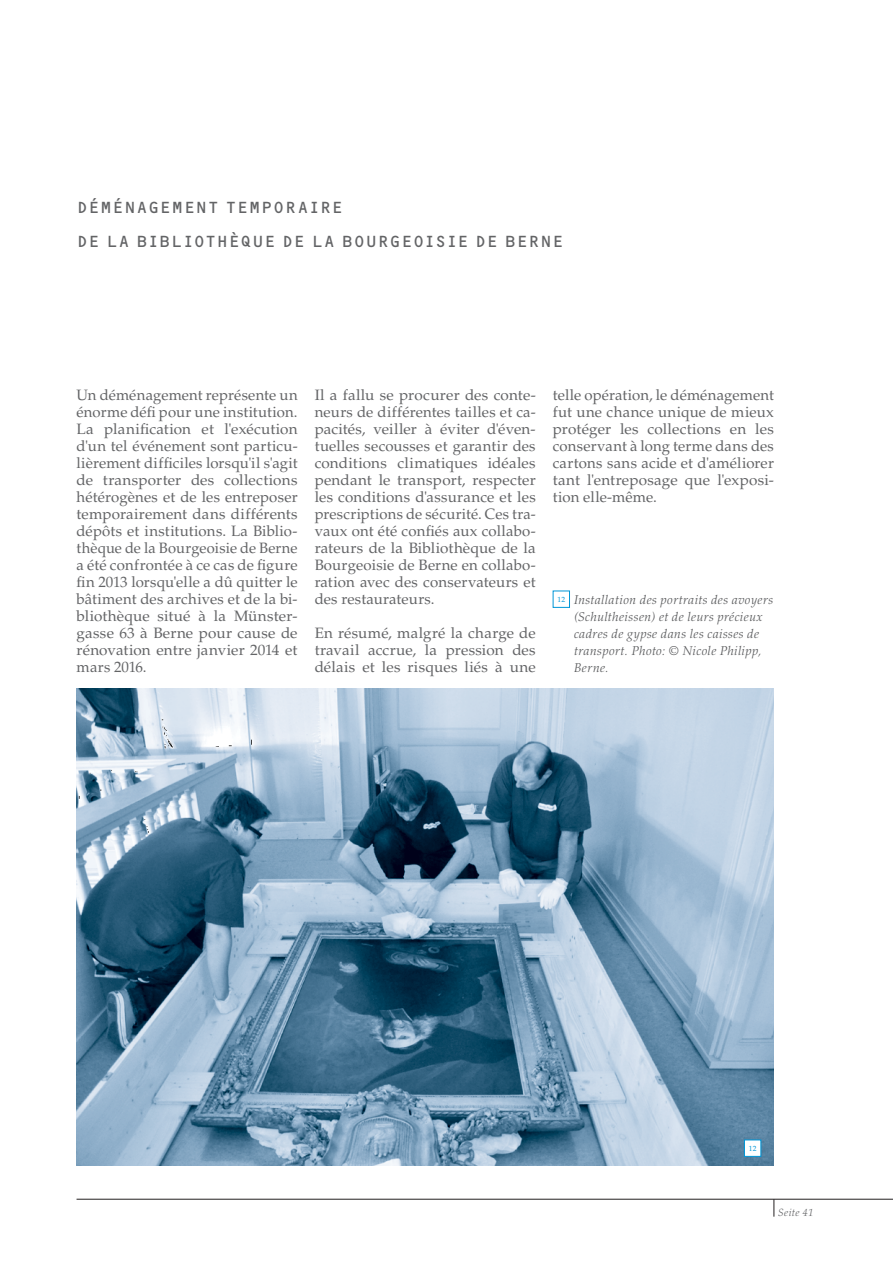
<style>
.page{position:relative;width:893px;height:1263px;background:#fff}
.page>*{position:absolute;margin:0;border:0;box-sizing:border-box;transform-origin:0 0}
.t1{font:16.5px/34px "OCRB Std";color:#636466}
.t2{font:15px/17px "Palatino LT Std";letter-spacing:.01em;color:#636466;text-align:justify}
.t3{font:italic 300 12.75px/17px "Palatino LT Std";letter-spacing:.04em;color:#58595b}
.t4{font:italic 300 10.5px "Palatino LT Std";letter-spacing:.045em;color:#636466}
.t5{font:7.5px "Palatino LT Std";color:#0096d7}
</style>
<div class="page">
<hr style="left:77px;top:1199px;width:816px;height:1px;background:#231f20">
<svg style="left:774px;top:1199px;width:1px;height:17px"></svg>
<img style="left:77px;top:689px;width:697px;height:476px">
<svg style="left:744px;top:1139px;width:17px;height:18px"></svg>
<svg style="left:552px;top:590px;width:18px;height:18px"></svg>
<p class="t1" style="left:77px;top:190px;width:489px">DÉMÉNAGEMENT TEMPORAIRE<br>DE LA BIBLIOTHÈQUE DE LA BOURGEOISIE DE BERNE</p>
<p class="t2" style="left:77px;top:388px;width:223px">Un déménagement représente un énorme défi pour une institution.<br>La planification et l'exécution d'un tel événement sont particu&shy;lièrement difficiles lorsqu'il s'agit de transporter des collections hétérogènes et de les entreposer temporairement dans différents dépôts et institutions. La Biblio&shy;thèque de la Bourgeoisie de Berne a été confrontée à ce cas de figure fin 2013 lorsqu'elle a dû quitter le bâtiment des archives et de la bi&shy;bliothèque situé à la Münster&shy;gasse 63 à Berne pour cause de rénovation entre janvier 2014 et mars 2016.</p>
<p class="t2" style="left:315px;top:388px;width:223px">Il a fallu se procurer des conte&shy;neurs de différentes tailles et ca&shy;pacités, veiller à éviter d'éven&shy;tuelles secousses et garantir des conditions climatiques idéales pendant le transport, respecter les conditions d'assurance et les prescriptions de sécurité. Ces tra&shy;vaux ont été confiés aux collabo&shy;rateurs de la Bibliothèque de la Bourgeoisie de Berne en collabo&shy;ration avec des conservateurs et des restaurateurs.</p>
<p class="t2" style="left:315px;top:626px;width:223px">En résumé, malgré la charge de travail accrue, la pression des délais et les risques liés à une</p>
<p class="t2" style="left:553px;top:388px;width:223px">telle opération, le déménagement fut une chance unique de mieux protéger les collections en les conservant à long terme dans des cartons sans acide et d'améliorer tant l'entreposage que l'exposi&shy;tion elle-même.</p>
<p class="t5" style="left:557px;top:596px;width:9px">12</p>
<p class="t3" style="left:574px;top:592px;width:201px">Installation des portraits des avoyers (Schultheissen) et de leurs précieux cadres de gypse dans les caisses de transport. Photo: © Nicole Philipp,<br>Berne.</p>
<p class="t5" style="left:749px;top:1145px;width:9px">12</p>
<p class="t4" style="left:778px;top:1209px;width:37px">Seite 41</p>
</div>
